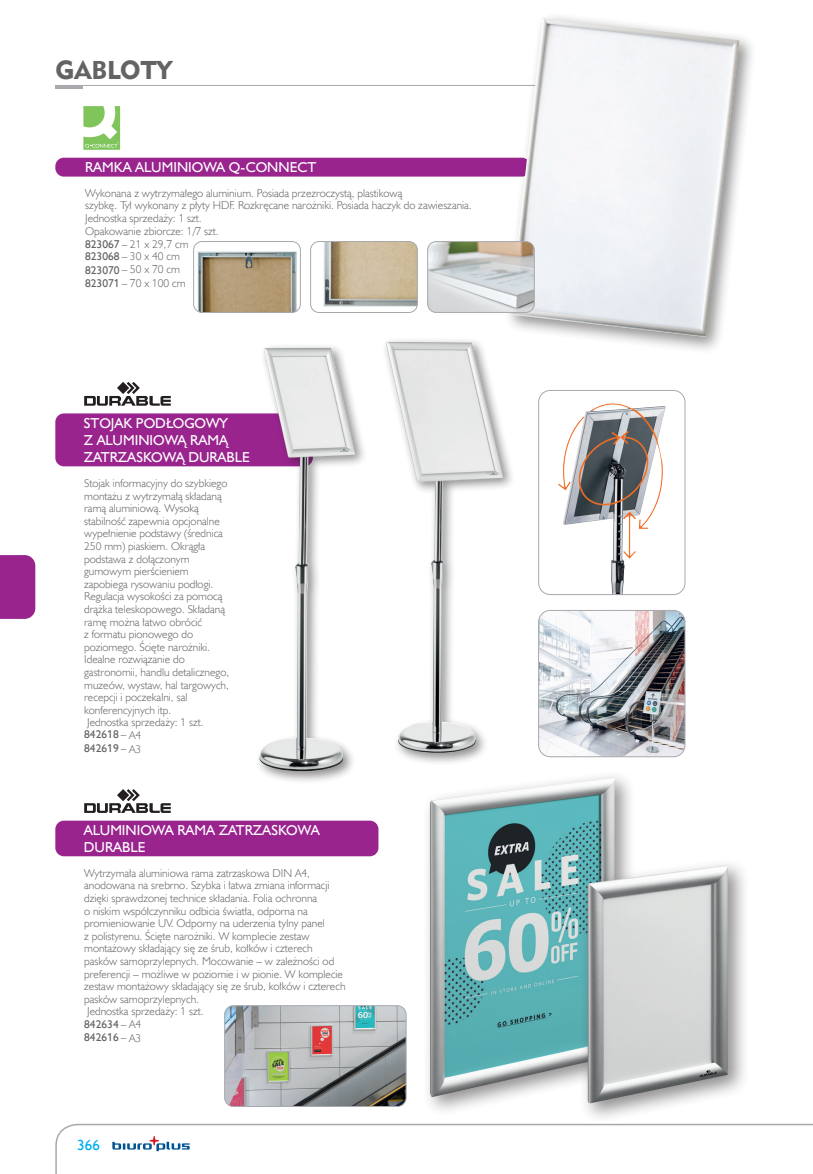
<style>
.page{position:relative;width:813px;height:1174px;background:#fff}
.page>*{position:absolute;margin:0;border:0;box-sizing:border-box;transform-origin:0 0}
.Rozdziały_nie_do_spisu{font:25.65px "Geometric 415 Blk EU";color:#636366}
.t1{font:15px "Humanst 521 EU";color:#00aeef}
.Nazwa_modułu_A{font:14.4px/17.2px "Humanst 521 EU";color:#fff}
.opis_produktów{font:14.4px "Humanst 521 EU";color:#fff}
.Nazwa_modułu_C{font:14.4px "Humanst 521 EU";color:#fff}
.Nazwa_modułu_B{font:14.4px "Humanst 521 EU";color:#fff}
.opis_produktów-2{font:11.4px/12.6px "Humanst 521 Lt EU";color:#636366}
.opis_produktów-3{font:11.4px "Humanst 521 EU";color:#636366}
.s1{font-family:"Humanst 521 EU"}
.s2{font-family:"Humanst 521 Lt EU"}
</style>
<div class="page">
<svg style="left:55px;top:1123px;width:757px;height:51px"></svg>
<svg style="left:112px;top:1136px;width:77px;height:15px"></svg>
<div style="left:0;top:555px;width:35px;height:64px;background:#99248e"></div>
<svg style="left:55px;top:85px;width:448px;height:65px"></svg>
<div style="left:55px;top:158px;width:475px;height:19px;background:#99248e;border-radius:9px"></div>
<div style="left:503px;top:11px;width:254px;height:343px;background:#231f20;opacity:.5"></div>
<img style="left:509px;top:18px;width:230px;height:319px">
<img style="left:429px;top:241px;width:105px;height:71px">
<div style="left:427px;top:241px;width:107px;height:72px;border:1px solid #a8a9ad;border-radius:9px"></div>
<img style="left:195px;top:251px;width:105px;height:61px">
<div style="left:193px;top:241px;width:107px;height:72px;border:1px solid #a8a9ad;border-radius:9px"></div>
<img style="left:311px;top:241px;width:106px;height:71px">
<div style="left:310px;top:241px;width:107px;height:72px;border:1px solid #a8a9ad;border-radius:9px"></div>
<div style="left:55px;top:820px;width:323px;height:36px;background:#99248e;border-radius:9px"></div>
<svg style="left:84px;top:789px;width:87px;height:24px"></svg>
<div style="left:55px;top:413px;width:258px;height:53px;background:#99248e;border-radius:9px"></div>
<svg style="left:84px;top:382px;width:87px;height:24px"></svg>
<div style="left:255px;top:343px;width:112px;height:441px;background:#231f20;opacity:.5"></div>
<img style="left:259px;top:348px;width:96px;height:423px">
<div style="left:381px;top:337px;width:134px;height:429px;background:#231f20;opacity:.5"></div>
<img style="left:385px;top:342px;width:118px;height:410px">
<img style="left:558px;top:403px;width:107px;height:190px">
<div style="left:538px;top:390px;width:147px;height:205px;border:1px solid #a8a9ad;border-radius:12px"></div>
<img style="left:540px;top:610px;width:144px;height:146px">
<div style="left:538px;top:610px;width:147px;height:147px;border:1px solid #a8a9ad;border-radius:12px"></div>
<img style="left:224px;top:1005px;width:182px;height:101px">
<div style="left:224px;top:1005px;width:182px;height:101px;border:1px solid #a8a9ad;border-radius:9px"></div>
<div style="left:421px;top:769px;width:215px;height:349px;background:#231f20;opacity:.5"></div>
<img style="left:429px;top:777px;width:185px;height:320px">
<div style="left:578px;top:858px;width:171px;height:266px;background:#231f20;opacity:.5"></div>
<img style="left:587px;top:865px;width:140px;height:238px">
<p class="Rozdziały_nie_do_spisu" style="left:55px;top:54px;width:119px">GABLOTY</p>
<p class="opis_produktów" style="left:85px;top:158px;width:233px">RAMKA ALUMINIOWA Q-CONNECT</p>
<p class="opis_produktów-2" style="left:85px;top:186px;width:388px">Wykonana z wytrzymałego aluminium. Posiada przezroczystą, plastikową<br>szybkę. Tył wykonany z płyty HDF. Rozkręcane narożniki. Posiada haczyk do zawieszania.</p>
<p class="opis_produktów-2" style="left:85px;top:212px;width:118px">Jednostka sprzedaży: 1 szt.</p>
<p class="opis_produktów-2" style="left:85px;top:224px;width:135px">Opakowanie zbiorcze: 1/7 szt.</p>
<p class="opis_produktów-2" style="left:85px;top:237px;width:105px"><span class="s1">823067</span> – 21 x 29,7 cm</p>
<p class="opis_produktów-2" style="left:85px;top:250px;width:96px"><span class="s1">823068</span> – 30 x 40 cm</p>
<p class="opis_produktów-2" style="left:85px;top:263px;width:96px"><span class="s1">823070</span> – 50 x 70 cm</p>
<p class="opis_produktów-2" style="left:85px;top:277px;width:102px"><span class="s1">823071</span> – 70 x 100 cm</p>
<p class="Nazwa_modułu_A" style="left:84px;top:414px;width:145px">STOJAK PODŁOGOWY</p>
<p class="Nazwa_modułu_B" style="left:84px;top:431px;width:145px">Z ALUMINIOWĄ RAMĄ</p>
<p class="Nazwa_modułu_C" style="left:84px;top:448px;width:168px">ZATRZASKOWĄ DURABLE</p>
<p class="opis_produktów-2" style="left:84px;top:476px;width:146px">Stojak informacyjny do szybkiego montażu z wytrzymałą składaną ramą aluminiową. Wysoką stabilność zapewnia opcjonalne wypełnienie podstawy (średnica<br>250 mm) piaskiem. Okrągła podstawa z dołączonym gumowym pierścieniem zapobiega rysowaniu podłogi.<br>Regulacja wysokości za pomocą drążka teleskopowego. Składaną ramę można łatwo obrócić<br>z formatu pionowego do poziomego. Ścięte narożniki.<br>Idealne rozwiązanie do gastronomii, handlu detalicznego, muzeów, wystaw, hal targowych, recepcji i poczekalni, sal konferencyjnych itp.</p>
<p class="opis_produktów-2" style="left:87px;top:716px;width:118px">Jednostka sprzedaży: 1 szt.</p>
<p class="opis_produktów-3" style="left:84px;top:727px;width:58px">842618 <span class="s2">– A4</span></p>
<p class="opis_produktów-3" style="left:84px;top:741px;width:58px">842619 <span class="s2">– A3</span></p>
<p class="Nazwa_modułu_A" style="left:84px;top:821px;width:237px">ALUMINIOWA RAMA ZATRZASKOWA<br>DURABLE</p>
<p class="opis_produktów-2" style="left:84px;top:866px;width:263px">Wytrzymała aluminiowa rama zatrzaskowa DIN A4, anodowana na srebrno. Szybka i łatwa zmiana informacji dzięki sprawdzonej technice składania. Folia ochronna<br>o niskim współczynniku odbicia światła, odporna na promieniowanie UV. Odporny na uderzenia tylny panel<br>z polistyrenu. Ścięte narożniki. W komplecie zestaw montażowy składający się ze śrub, kołków i czterech pasków samoprzylepnych. Mocowanie – w zależności od preferencji – możliwe w poziomie i w pionie. W komplecie zestaw montażowy składający się ze śrub, kołków i czterech pasków samoprzylepnych.</p>
<p class="opis_produktów-2" style="left:87px;top:1005px;width:118px">Jednostka sprzedaży: 1 szt.</p>
<p class="opis_produktów-3" style="left:84px;top:1016px;width:58px">842634 <span class="s2">– A4</span></p>
<p class="opis_produktów-3" style="left:84px;top:1030px;width:58px">842616 <span class="s2">– A3</span></p>
<h2 class="t1" style="left:77px;top:1135px;width:24px">366</h2>
</div>
